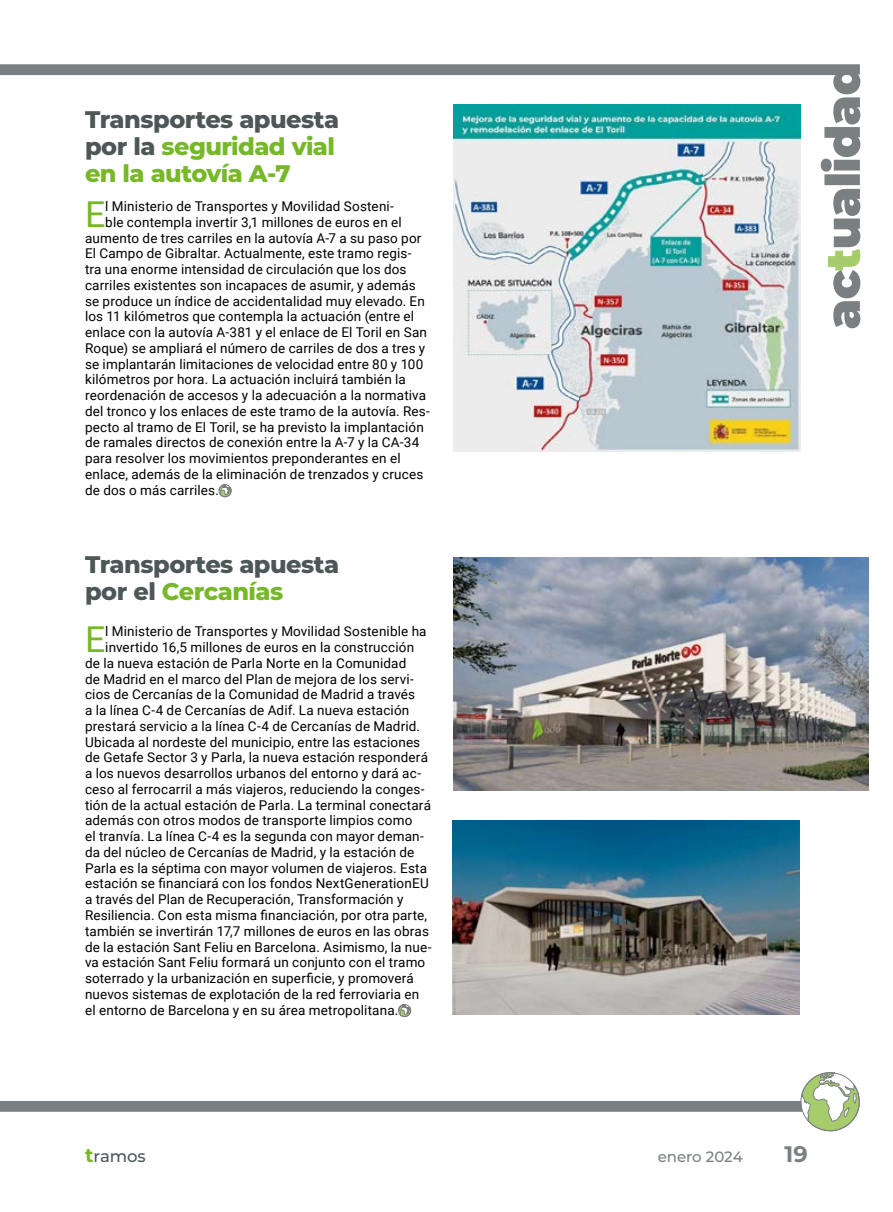
<style>
.page{position:relative;width:893px;height:1212px;background:#fff}
.page>*{position:absolute;margin:0;border:0;box-sizing:border-box;transform-origin:0 0}
.t1{font:35.7px "Roboto";color:#76b828}
.t2{font:800 24px/27px "Montserrat";letter-spacing:-.02em;color:#76b828}
.t3{font:800 24px/27px "Montserrat";letter-spacing:-.02em;color:#4d5758}
.t4{font:700 22.5px "Montserrat";color:#7a8081}
.t5{font:500 16.5px "Montserrat";letter-spacing:-.005em;color:#4d5758}
.t6{font:500 15px "Montserrat";color:#7a8081}
.t7{font:13.5px "Roboto";letter-spacing:.01em;color:#000}
.s1{color:#4d5758}
.s2{color:#76b828}
.s3{font-weight:700;font-size:19.5px;color:#76b828}
</style>
<div class="page">
<svg style="left:0;top:64px;width:860px;height:183px"></svg>
<svg style="left:828px;top:249px;width:32px;height:79px"></svg>
<svg style="left:0;top:933px;width:801px;height:179px"></svg>
<svg style="left:801px;top:1072px;width:59px;height:59px"></svg>
<div style="left:800px;top:1072px;width:60px;height:59px;border:1px solid #7a8081;border-radius:50%"></div>
<svg style="left:219px;top:484px;width:12px;height:13px"></svg>
<div style="left:219px;top:485px;width:12px;height:12px;border:1px solid #7a8081;border-radius:50%"></div>
<img style="left:453px;top:105px;width:347px;height:347px">
<svg style="left:398px;top:1004px;width:13px;height:13px"></svg>
<div style="left:398px;top:1004px;width:13px;height:13px;border:1px solid #7a8081;border-radius:50%"></div>
<img style="left:453px;top:558px;width:415px;height:233px">
<img style="left:453px;top:820px;width:346px;height:194px">
<h2 class="t2" style="left:85px;top:105px;width:256px"><span class="s1">Transportes apuesta por la</span> seguridad vial en la autovía A-7</h2>
<h1 class="t1" style="left:85px;top:189px;width:22px">E</h1>
<p class="t7" style="left:105px;top:197px;width:290px">l Ministerio de Transportes y Movilidad Sosteni-</p>
<p class="t7" style="left:105px;top:213px;width:298px">ble contempla invertir 3,1 millones de euros en el</p>
<p class="t7" style="left:85px;top:228px;width:338px">aumento de tres carriles en la autovía A-7 a su paso por</p>
<p class="t7" style="left:85px;top:244px;width:328px">El Campo de Gibraltar. Actualmente, este tramo regis-</p>
<p class="t7" style="left:85px;top:260px;width:323px">tra una enorme intensidad de circulación que los dos</p>
<p class="t7" style="left:85px;top:276px;width:332px">carriles existentes son incapaces de asumir, y además</p>
<p class="t7" style="left:85px;top:291px;width:341px">se produce un índice de accidentalidad muy elevado. En</p>
<p class="t7" style="left:85px;top:307px;width:331px">los 11 kilómetros que contempla la actuación (entre el</p>
<p class="t7" style="left:85px;top:323px;width:343px">enlace con la autovía A-381 y el enlace de El Toril en San</p>
<p class="t7" style="left:85px;top:339px;width:342px">Roque) se ampliará el número de carriles de dos a tres y</p>
<p class="t7" style="left:85px;top:354px;width:340px">se implantarán limitaciones de velocidad entre 80 y 100</p>
<p class="t7" style="left:85px;top:370px;width:322px">kilómetros por hora. La actuación incluirá también la</p>
<p class="t7" style="left:85px;top:386px;width:343px">reordenación de accesos y la adecuación a la normativa</p>
<p class="t7" style="left:85px;top:402px;width:346px">del tronco y los enlaces de este tramo de la autovía. Res-</p>
<p class="t7" style="left:85px;top:417px;width:340px">pecto al tramo de El Toril, se ha previsto la implantación</p>
<p class="t7" style="left:85px;top:433px;width:336px">de ramales directos de conexión entre la A-7 y la CA-34</p>
<p class="t7" style="left:85px;top:449px;width:317px">para resolver los movimientos preponderantes en el</p>
<p class="t7" style="left:85px;top:465px;width:340px">enlace, además de la eliminación de trenzados y cruces</p>
<p class="t7" style="left:85px;top:480px;width:135px">de dos o más carriles.</p>
<h2 class="t3" style="left:85px;top:550px;width:256px">Transportes apuesta por el <span class="s2">Cercanías</span></h2>
<h1 class="t1" style="left:85px;top:614px;width:22px">E</h1>
<p class="t7" style="left:105px;top:622px;width:323px">l Ministerio de Transportes y Movilidad Sostenible ha</p>
<p class="t7" style="left:105px;top:638px;width:310px">invertido 16,5 millones de euros en la construcción</p>
<p class="t7" style="left:85px;top:654px;width:323px">de la nueva estación de Parla Norte en la Comunidad</p>
<p class="t7" style="left:85px;top:669px;width:330px">de Madrid en el marco del Plan de mejora de los servi-</p>
<p class="t7" style="left:85px;top:685px;width:331px">cios de Cercanías de la Comunidad de Madrid a través</p>
<p class="t7" style="left:85px;top:701px;width:326px">a la línea C-4 de Cercanías de Adif. La nueva estación</p>
<p class="t7" style="left:85px;top:717px;width:337px">prestará servicio a la línea C-4 de Cercanías de Madrid.</p>
<p class="t7" style="left:85px;top:732px;width:337px">Ubicada al nordeste del municipio, entre las estaciones</p>
<p class="t7" style="left:85px;top:748px;width:344px">de Getafe Sector 3 y Parla, la nueva estación responderá</p>
<p class="t7" style="left:85px;top:764px;width:338px">a los nuevos desarrollos urbanos del entorno y dará ac-</p>
<p class="t7" style="left:85px;top:780px;width:341px">ceso al ferrocarril a más viajeros, reduciendo la conges-</p>
<p class="t7" style="left:85px;top:795px;width:347px">tión de la actual estación de Parla. La terminal conectará</p>
<p class="t7" style="left:85px;top:811px;width:329px">además con otros modos de transporte limpios como</p>
<p class="t7" style="left:85px;top:827px;width:340px">el tranvía. La línea C-4 es la segunda con mayor deman-</p>
<p class="t7" style="left:85px;top:843px;width:331px">da del núcleo de Cercanías de Madrid, y la estación de</p>
<p class="t7" style="left:85px;top:858px;width:344px">Parla es la séptima con mayor volumen de viajeros. Esta</p>
<p class="t7" style="left:85px;top:874px;width:345px">estación se financiará con los fondos NextGenerationEU</p>
<p class="t7" style="left:85px;top:890px;width:320px">a través del Plan de Recuperación, Transformación y</p>
<p class="t7" style="left:85px;top:906px;width:344px">Resiliencia. Con esta misma financiación, por otra parte,</p>
<p class="t7" style="left:85px;top:921px;width:345px">también se invertirán 17,7 millones de euros en las obras</p>
<p class="t7" style="left:85px;top:937px;width:348px">de la estación Sant Feliu en Barcelona. Asimismo, la nue-</p>
<p class="t7" style="left:85px;top:953px;width:342px">va estación Sant Feliu formará un conjunto con el tramo</p>
<p class="t7" style="left:85px;top:969px;width:330px">soterrado y la urbanización en superficie, y promoverá</p>
<p class="t7" style="left:85px;top:984px;width:336px">nuevos sistemas de explotación de la red ferroviaria en</p>
<p class="t7" style="left:85px;top:1000px;width:315px">el entorno de Barcelona y en su área metropolitana.</p>
<p class="t5" style="left:85px;top:1144px;width:62px"><span class="s3">t</span>ramos</p>
<p class="t6" style="left:658px;top:1146px;width:86px">enero 2024</p>
<h3 class="t4" style="left:784px;top:1137px;width:25px">19</h3>
</div>
